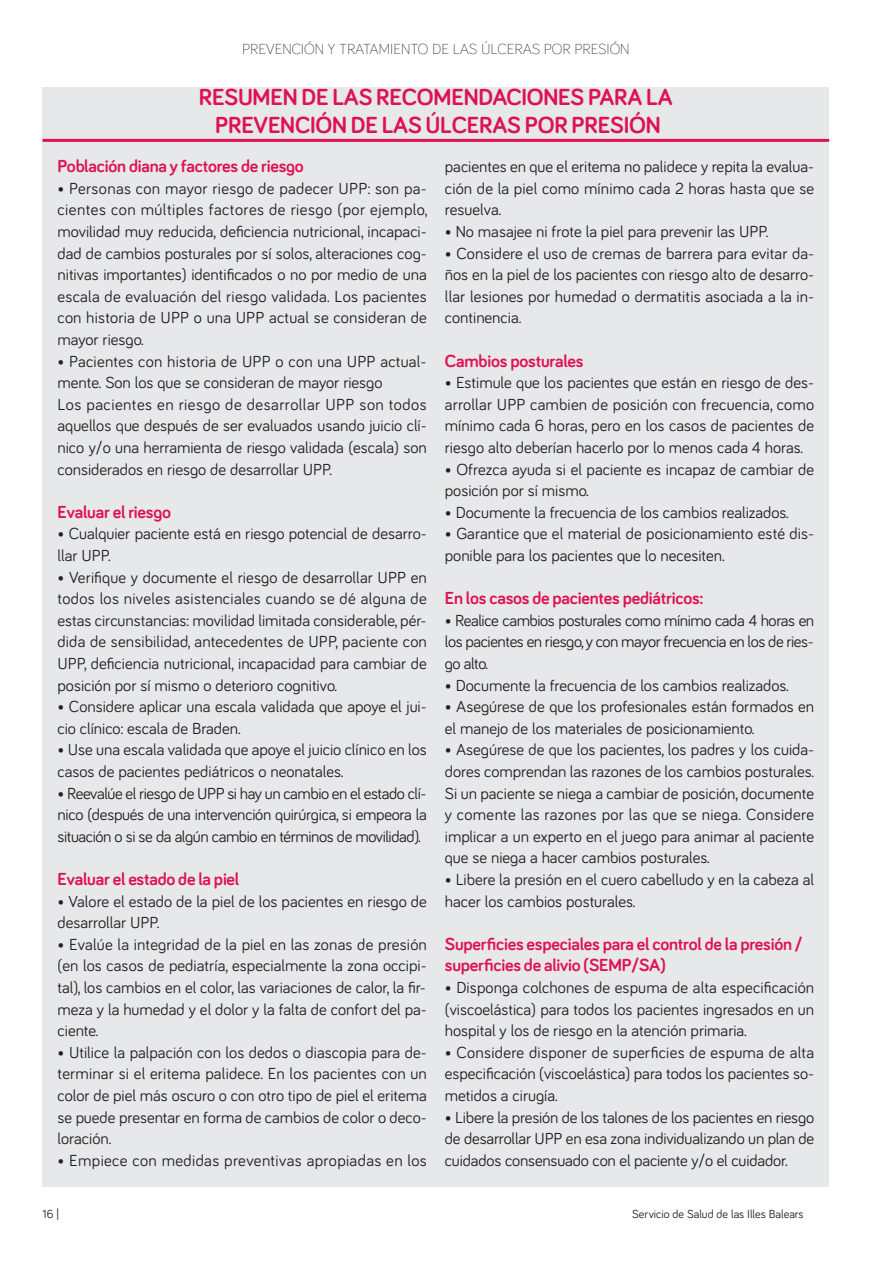
<style>
.page{position:relative;width:893px;height:1263px;background:#fff}
.page>*{position:absolute;margin:0;border:0;box-sizing:border-box;transform-origin:0 0}
.t1{font:700 24px/28.5px "Bariol";letter-spacing:-.01em;color:#de1154;text-align:center}
.t2{font:700 18px/21.6px "Bariol";letter-spacing:-.01em;color:#de1154}
.t3{font:16.5px/21.6px "Bariol";color:#231f20;text-align:justify}
.t4{font:16.5px "Bariol";letter-spacing:.02em;color:#231f20}
.t5{font:300 15px "Bariol";color:#231f20}
.t6{font:12px "Bariol";color:#231f20}
</style>
<div class="page">
<div style="left:43px;top:87px;width:786px;height:1100px;background:#e7e8e9"></div>
<hr style="left:43px;top:139px;width:786px;height:3px;background:#de1154">
<p class="t5" style="left:242px;top:44px;width:389px">PREVENCIÓN Y TRATAMIENTO DE LAS ÚLCERAS POR PRESIÓN</p>
<h1 class="t1" style="left:199px;top:85px;width:475px">resUmen de las recomendaciones para la preVención de las úlceras por presión</h1>
<p class="t2" style="left:58px;top:157px;width:248px">población diana y factores de riesgo</p>
<p class="t3" style="left:58px;top:179px;width:371px">• Personas con mayor riesgo de padecer UPP: son pa&shy;cientes con múltiples factores de riesgo (por ejemplo, movilidad muy reducida, deficiencia nutricional, incapaci&shy;dad de cambios posturales por sí solos, alteraciones cog&shy;nitivas importantes) identificados o no por medio de una escala de evaluación del riesgo validada. Los pacientes con historia de UPP o una UPP actual se consideran de mayor riesgo.</p>
<p class="t3" style="left:58px;top:352px;width:371px;text-align:left">• Pacientes con historia de UPP o con una UPP actual&shy;mente. Son los que se consideran de mayor riesgo<br>Los pacientes en riesgo de desarrollar UPP son todos aquellos que después de ser evaluados usando juicio clí&shy;nico y/o una herramienta de riesgo validada (escala) son considerados en riesgo de desarrollar UPP.</p>
<p class="t2" style="left:58px;top:503px;width:115px">evaluar el riesgo</p>
<p class="t3" style="left:58px;top:525px;width:371px">• Cualquier paciente está en riesgo potencial de desarro&shy;llar UPP.</p>
<p class="t3" style="left:58px;top:568px;width:371px">• Verifique y documente el riesgo de desarrollar UPP en todos los niveles asistenciales cuando se dé alguna de estas circunstancias: movilidad limitada considerable, pér&shy;dida de sensibilidad, antecedentes de UPP, paciente con UPP, deficiencia nutricional, incapacidad para cambiar de posición por sí mismo o deterioro cognitivo.</p>
<p class="t3" style="left:58px;top:697px;width:371px">• Considere aplicar una escala validada que apoye el jui&shy;cio clínico: escala de Braden.</p>
<p class="t3" style="left:58px;top:741px;width:371px">• Use una escala validada que apoye el juicio clínico en los casos de pacientes pediátricos o neonatales.</p>
<p class="t3" style="left:58px;top:784px;width:371px">• Reevalúe el riesgo de UPP si hay un cambio en el estado clí&shy;nico (después de una intervención quirúrgica, si empeora la situación o si se da algún cambio en términos de movilidad).</p>
<p class="t2" style="left:58px;top:870px;width:183px">evaluar el estado de la piel</p>
<p class="t3" style="left:58px;top:892px;width:371px">• Valore el estado de la piel de los pacientes en riesgo de desarrollar UPP.</p>
<p class="t3" style="left:58px;top:935px;width:371px">• Evalúe la integridad de la piel en las zonas de presión (en los casos de pediatría, especialmente la zona occipi&shy;tal), los cambios en el color, las variaciones de calor, la fir&shy;meza y la humedad y el dolor y la falta de confort del pa&shy;ciente.</p>
<p class="t3" style="left:58px;top:1043px;width:371px">• Utilice la palpación con los dedos o diascopia para de&shy;terminar si el eritema palidece. En los pacientes con un color de piel más oscuro o con otro tipo de piel el eritema se puede presentar en forma de cambios de color o deco&shy;loración.</p>
<p class="t4" style="left:58px;top:1155px;width:371px">• Empiece con medidas preventivas apropiadas en los</p>
<p class="t3" style="left:445px;top:157px;width:371px">pacientes en que el eritema no palidece y repita la evalua&shy;ción de la piel como mínimo cada 2 horas hasta que se resuelva.</p>
<p class="t3" style="left:445px;top:222px;width:325px">• No masajee ni frote la piel para prevenir las UPP.</p>
<p class="t3" style="left:445px;top:244px;width:371px">• Considere el uso de cremas de barrera para evitar da&shy;ños en la piel de los pacientes con riesgo alto de desarro&shy;llar lesiones por humedad o dermatitis asociada a la in&shy;continencia.</p>
<p class="t2" style="left:445px;top:351px;width:140px">cambios posturales</p>
<p class="t3" style="left:445px;top:373px;width:371px">• Estimule que los pacientes que están en riesgo de des&shy;arrollar UPP cambien de posición con frecuencia, como mínimo cada 6 horas, pero en los casos de pacientes de riesgo alto deberían hacerlo por lo menos cada 4 horas.</p>
<p class="t3" style="left:445px;top:460px;width:371px">• Ofrezca ayuda si el paciente es incapaz de cambiar de posición por sí mismo.</p>
<p class="t3" style="left:445px;top:503px;width:346px">• Documente la frecuencia de los cambios realizados.</p>
<p class="t3" style="left:445px;top:525px;width:371px">• Garantice que el material de posicionamiento esté dis&shy;ponible para los pacientes que lo necesiten.</p>
<p class="t2" style="left:445px;top:589px;width:260px">en los casos de pacientes pediátricos:</p>
<p class="t3" style="left:445px;top:611px;width:371px">• Realice cambios posturales como mínimo cada 4 horas en los pacientes en riesgo, y con mayor frecuencia en los de ries&shy;go alto.</p>
<p class="t3" style="left:445px;top:676px;width:346px">• Documente la frecuencia de los cambios realizados.</p>
<p class="t3" style="left:445px;top:697px;width:371px">• Asegúrese de que los profesionales están formados en el manejo de los materiales de posicionamiento.</p>
<p class="t3" style="left:445px;top:741px;width:371px">• Asegúrese de que los pacientes, los padres y los cuida&shy;dores comprendan las razones de los cambios posturales.<br>Si un paciente se niega a cambiar de posición, documente y comente las razones por las que se niega. Considere implicar a un experto en el juego para animar al paciente que se niega a hacer cambios posturales.</p>
<p class="t3" style="left:445px;top:870px;width:371px">• Libere la presión en el cuero cabelludo y en la cabeza al hacer los cambios posturales.</p>
<p class="t2" style="left:445px;top:935px;width:359px">superficies especiales para el control de la presión / superficies de alivio (semp/sa)</p>
<p class="t3" style="left:445px;top:978px;width:371px">• Disponga colchones de espuma de alta especificación (viscoelástica) para todos los pacientes ingresados en un hospital y los de riesgo en la atención primaria.</p>
<p class="t3" style="left:445px;top:1043px;width:371px">• Considere disponer de superficies de espuma de alta especificación (viscoelástica) para todos los pacientes so&shy;metidos a cirugía.</p>
<p class="t3" style="left:445px;top:1108px;width:371px">• Libere la presión de los talones de los pacientes en riesgo de desarrollar UPP en esa zona individualizando un plan de cuidados consensuado con el paciente y/o el cuidador.</p>
<p class="t6" style="left:43px;top:1210px;width:18px">16 |</p>
<p class="t6" style="left:632px;top:1210px;width:173px">Servicio de Salud de las Illes Balears</p>
</div>
